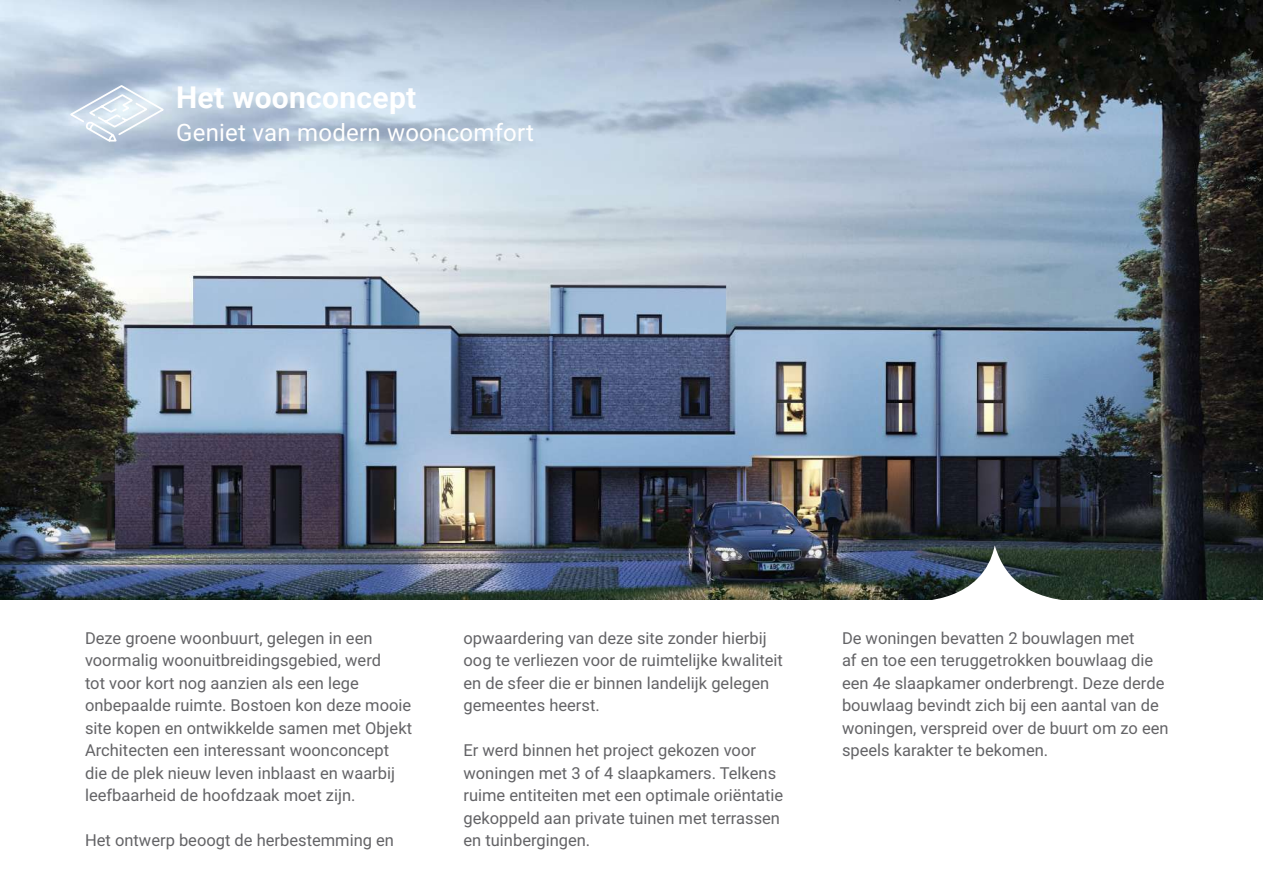
<style>
.page{position:relative;width:1263px;height:893px;background:#fff}
.page>*{position:absolute;margin:0;border:0;box-sizing:border-box;transform-origin:0 0}
.t1{font:700 30px "Roboto";letter-spacing:.01em;color:#fff}
.t2{font:24px "Roboto";letter-spacing:.01em;color:#fff}
.t3{font:16.5px/22.5px "Roboto";color:#636366}
</style>
<div class="page">
<img style="left:0;top:0;width:1263px;height:600px">
<svg style="left:67px;top:84px;width:99px;height:60px;background:#c8d5e4"></svg>
<svg style="left:916px;top:545px;width:157px;height:55px"></svg>
<h1 class="t1" style="left:176px;top:76px;width:242px">Het woonconcept</h1>
<h2 class="t2" style="left:176px;top:115px;width:359px">Geniet van modern wooncomfort</h2>
<p class="t3" style="left:85px;top:626px;width:329px">Deze groene woonbuurt, gelegen in een voormalig woonuitbreidingsgebied, werd<br>tot voor kort nog aanzien als een lege onbepaalde ruimte. Bostoen kon deze mooie site kopen en ontwikkelde samen met Objekt Architecten een interessant woonconcept die de plek nieuw leven inblaast en waarbij leefbaarheid de hoofdzaak moet zijn.</p>
<p class="t3" style="left:85px;top:829px;width:310px">Het ontwerp beoogt de herbestemming en</p>
<p class="t3" style="left:463px;top:626px;width:321px">opwaardering van deze site zonder hierbij oog te verliezen voor de ruimtelijke kwaliteit en de sfeer die er binnen landelijk gelegen gemeentes heerst.</p>
<p class="t3" style="left:463px;top:739px;width:321px">Er werd binnen het project gekozen voor woningen met 3 of 4 slaapkamers. Telkens ruime entiteiten met een optimale oriëntatie gekoppeld aan private tuinen met terrassen en tuinbergingen.</p>
<p class="t3" style="left:842px;top:626px;width:328px">De woningen bevatten 2 bouwlagen met<br>af en toe een teruggetrokken bouwlaag die een 4e slaapkamer onderbrengt. Deze derde bouwlaag bevindt zich bij een aantal van de woningen, verspreid over de buurt om zo een speels karakter te bekomen.</p>
</div>
